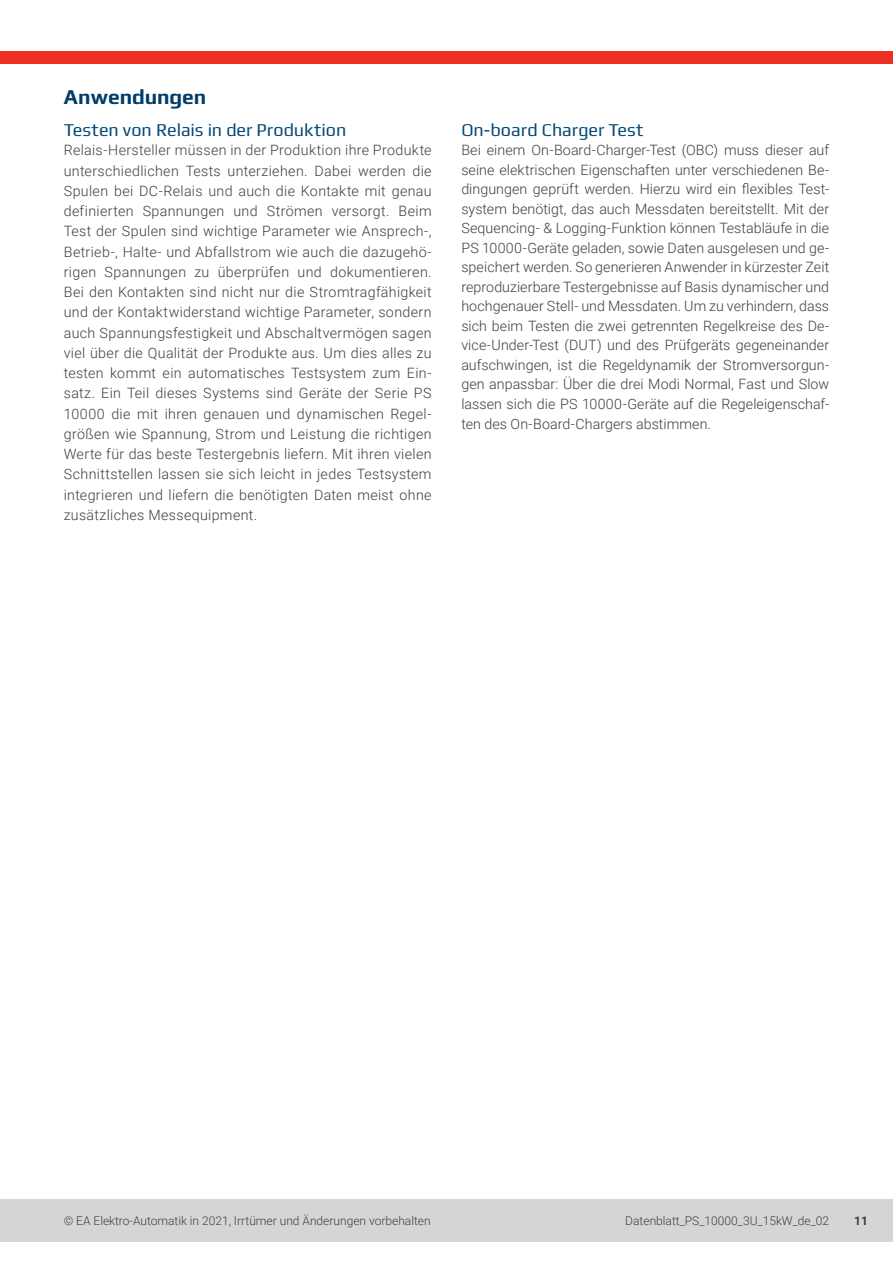
<style>
.page{position:relative;width:893px;height:1263px;background:#fff}
.page>*{position:absolute;margin:0;border:0;box-sizing:border-box;transform-origin:0 0}
.t1{font:700 21px "Play";letter-spacing:-.005em;color:#003d6a}
.t2{font:18px "Play";letter-spacing:-.005em;color:#044975}
.t3{font:300 14.25px/20.2px "Roboto";letter-spacing:.01em;color:#3e3e3f;text-align:justify}
.t4{font:300 12px "Roboto";color:#3e3e3f}
.t5{font:700 12px "Roboto";color:#3e3e3f}
</style>
<div class="page">
<div style="left:0;top:1199px;width:893px;height:43px;background:#d4d5d7"></div>
<div style="left:0;top:51px;width:893px;height:13px;background:#ee2e22"></div>
<p class="t1" style="left:64px;top:82px;width:144px">Anwendungen</p>
<p class="t2" style="left:64px;top:117px;width:284px">Testen von Relais in der Produktion</p>
<p class="t3" style="left:64px;top:140px;width:369px">Relais-Hersteller müssen in der Produktion ihre Produkte unterschiedlichen Tests unterziehen. Dabei werden die Spulen bei DC-Relais und auch die Kontakte mit genau definierten Spannungen und Strömen versorgt. Beim Test der Spulen sind wichtige Parameter wie Ansprech-, Betrieb-, Halte- und Abfallstrom wie auch die dazugehö&shy;rigen Spannungen zu überprüfen und dokumentieren.<br>Bei den Kontakten sind nicht nur die Stromtragfähigkeit und der Kontaktwiderstand wichtige Parameter, sondern auch Spannungsfestigkeit und Abschaltvermögen sagen viel über die Qualität der Produkte aus. Um dies alles zu testen kommt ein automatisches Testsystem zum Ein&shy;satz. Ein Teil dieses Systems sind Geräte der Serie PS 10000 die mit ihren genauen und dynamischen Regel&shy;größen wie Spannung, Strom und Leistung die richtigen Werte für das beste Testergebnis liefern. Mit ihren vielen Schnittstellen lassen sie sich leicht in jedes Testsystem integrieren und liefern die benötigten Daten meist ohne zusätzliches Messequipment.</p>
<p class="t2" style="left:461px;top:117px;width:184px">On-board Charger Test</p>
<p class="t3" style="left:461px;top:140px;width:369px;line-height:19.5px">Bei einem On-Board-Charger-Test (OBC) muss dieser auf seine elektrischen Eigenschaften unter verschiedenen Be&shy;dingungen geprüft werden. Hierzu wird ein flexibles Test&shy;system benötigt, das auch Messdaten bereitstellt. Mit der Sequencing- &amp; Logging-Funktion können Testabläufe in die PS 10000-Geräte geladen, sowie Daten ausgelesen und ge&shy;speichert werden. So generieren Anwender in kürzester Zeit reproduzierbare Testergebnisse auf Basis dynamischer und hochgenauer Stell- und Messdaten. Um zu verhindern, dass sich beim Testen die zwei getrennten Regelkreise des De&shy;vice-Under-Test (DUT) und des Prüfgeräts gegeneinander aufschwingen, ist die Regeldynamik der Stromversorgun&shy;gen anpassbar: Über die drei Modi Normal, Fast und Slow lassen sich die PS 10000-Geräte auf die Regeleigenschaf&shy;ten des On-Board-Chargers abstimmen.</p>
<p class="t4" style="left:64px;top:1212px;width:368px">© EA Elektro-Automatik in 2021, Irrtümer und Änderungen vorbehalten</p>
<p class="t4" style="left:625px;top:1212px;width:205px">Datenblatt_PS_10000_3U_15kW_de_02</p>
<p class="t5" style="left:854px;top:1212px;width:15px">11</p>
</div>
